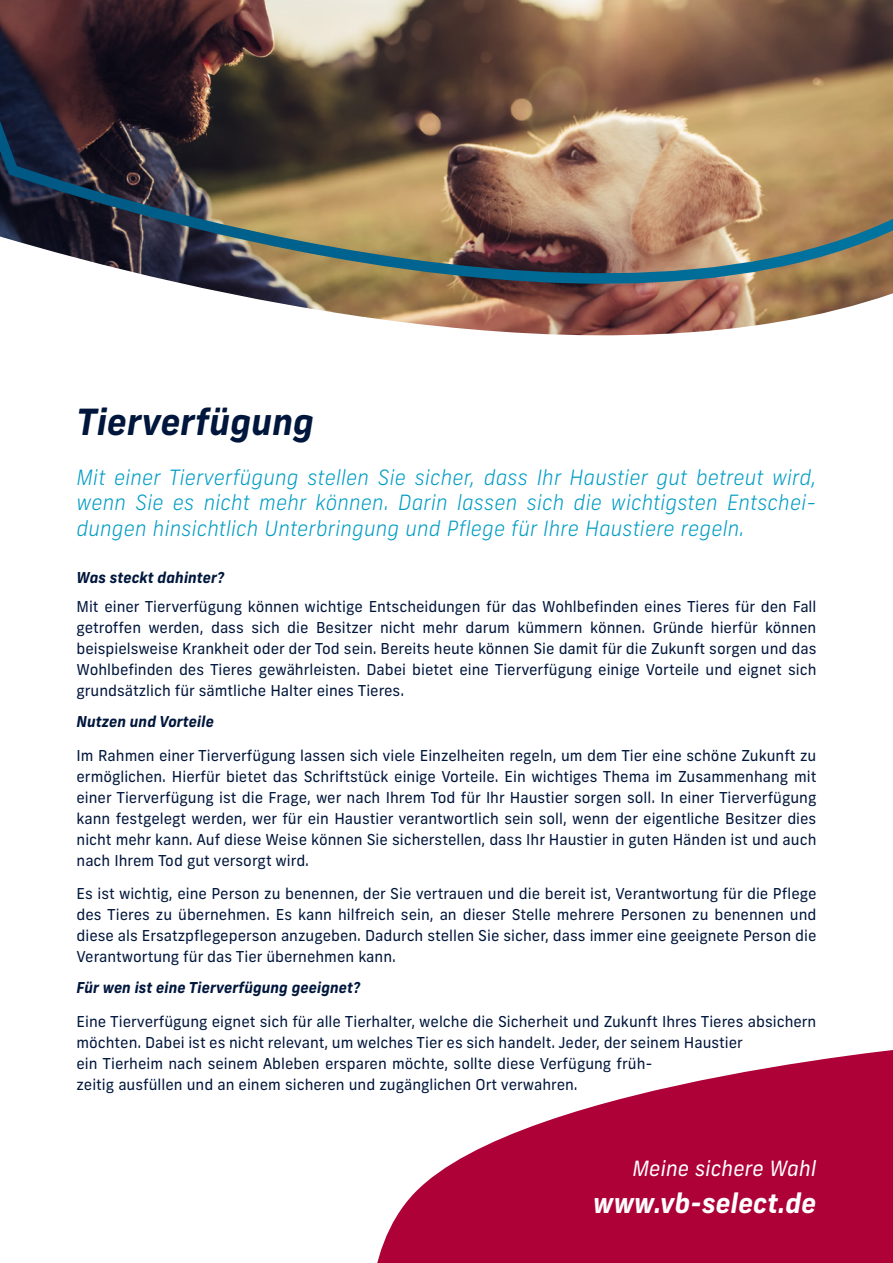
<style>
.page{position:relative;width:893px;height:1263px;background:#fff}
.page>*{position:absolute;margin:0;border:0;box-sizing:border-box;transform-origin:0 0}
.t1{font:italic 700 36px "Frank New";color:#00163c}
.t2{font:italic 700 27px "Frank New";color:#fff}
.t3{font:italic 300 21px/25.2px "Frank New";color:#009cc4;text-align:justify}
.t4{font:italic 21px "Frank New";color:#fff}
.t5{font:15px/21px "Frank New";color:#00163c;text-align:justify}
.t6{font:italic 700 15px "Frank New";color:#00163c}
</style>
<div class="page">
<svg style="left:377px;top:1050px;width:516px;height:213px;fill:#ae0138"></svg>
<img style="left:0;top:0;width:893px;height:336px">
<h1 class="t1" style="left:77px;top:398px;width:239px">Tierverfügung</h1>
<h3 class="t3" style="left:77px;top:465px;width:741px">Mit einer Tierverfügung stellen Sie sicher, dass Ihr Haustier gut betreut wird, wenn Sie es nicht mehr können. Darin lassen sich die wichtigsten Entschei&shy;dungen hinsichtlich Unterbringung und Pflege für Ihre Haustiere regeln.</h3>
<p class="t6" style="left:77px;top:567px;width:149px">Was steckt dahinter?</p>
<p class="t5" style="left:77px;top:596px;width:741px">Mit einer Tierverfügung können wichtige Entscheidungen für das Wohlbefinden eines Tieres für den Fall getroffen werden, dass sich die Besitzer nicht mehr darum kümmern können. Gründe hierfür können beispielsweise Krankheit oder der Tod sein. Bereits heute können Sie damit für die Zukunft sorgen und das Wohlbefinden des Tieres gewährleisten. Dabei bietet eine Tierverfügung einige Vorteile und eignet sich grundsätzlich für sämtliche Halter eines Tieres.</p>
<p class="t6" style="left:77px;top:711px;width:139px">Nutzen und Vorteile</p>
<p class="t5" style="left:77px;top:744px;width:741px">Im Rahmen einer Tierverfügung lassen sich viele Einzelheiten regeln, um dem Tier eine schöne Zukunft zu ermöglichen. Hierfür bietet das Schriftstück einige Vorteile. Ein wichtiges Thema im Zusammenhang mit einer Tierverfügung ist die Frage, wer nach Ihrem Tod für Ihr Haustier sorgen soll. In einer Tierverfügung kann festgelegt werden, wer für ein Haustier verantwortlich sein soll, wenn der eigentliche Besitzer dies nicht mehr kann. Auf diese Weise können Sie sicherstellen, dass Ihr Haustier in guten Händen ist und auch nach Ihrem Tod gut versorgt wird.</p>
<p class="t5" style="left:77px;top:883px;width:741px">Es ist wichtig, eine Person zu benennen, der Sie vertrauen und die bereit ist, Verantwortung für die Pflege des Tieres zu übernehmen. Es kann hilfreich sein, an dieser Stelle mehrere Personen zu benennen und diese als Ersatzpflegeperson anzugeben. Dadurch stellen Sie sicher, dass immer eine geeignete Person die Verantwortung für das Tier übernehmen kann.</p>
<p class="t6" style="left:77px;top:978px;width:285px">Für wen ist eine Tierverfügung geeignet?</p>
<p class="t5" style="left:77px;top:1011px;width:741px;text-align:left">Eine Tierverfügung eignet sich für alle Tierhalter, welche die Sicherheit und Zukunft Ihres Tieres absichern möchten. Dabei ist es nicht relevant, um welches Tier es sich handelt. Jeder, der seinem Haustier<br>ein Tierheim nach seinem Ableben ersparen möchte, sollte diese Verfügung früh-<br>zeitig ausfüllen und an einem sicheren und zugänglichen Ort verwahren.</p>
<h3 class="t4" style="left:632px;top:1155px;width:186px">Meine sichere Wahl</h3>
<h2 class="t2" style="left:593px;top:1185px;width:225px">www.vb-select.de</h2>
</div>
